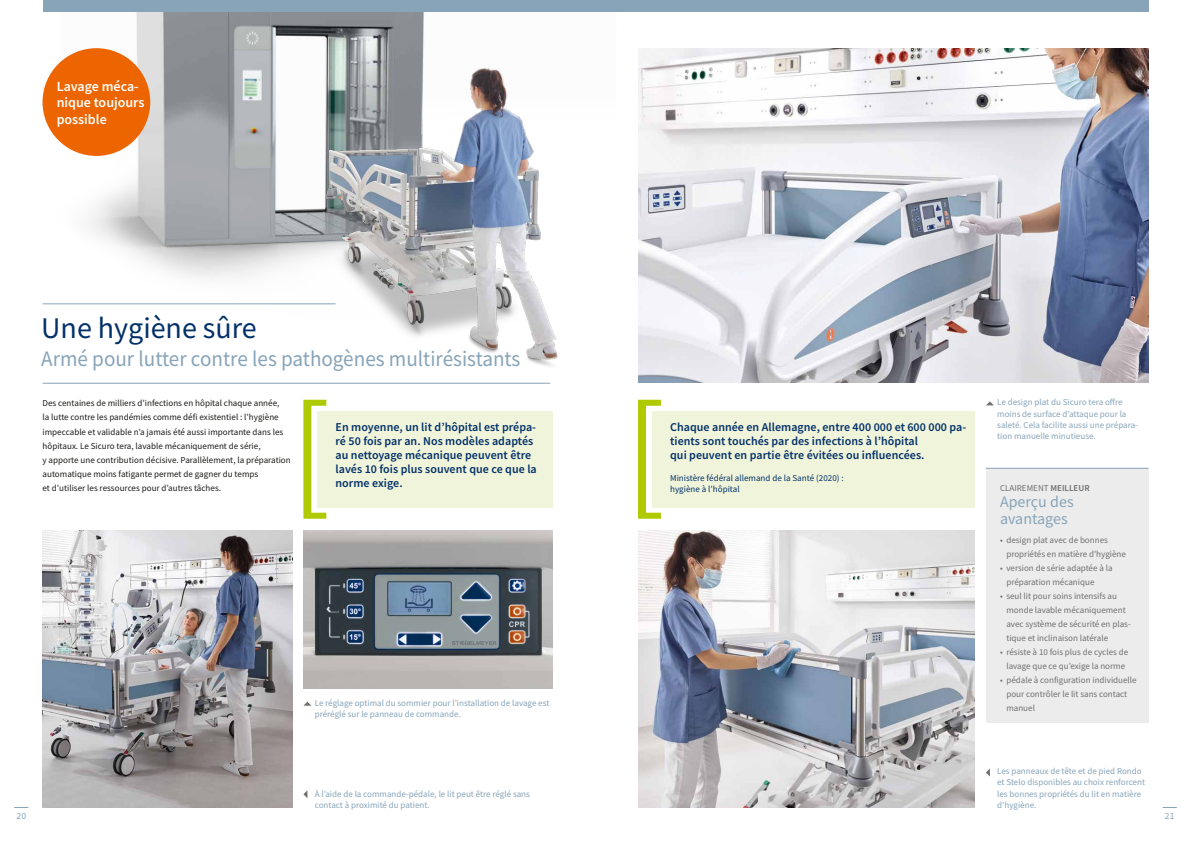
<style>
.page{position:relative;width:1191px;height:842px;background:#fff}
.page>*{position:absolute;margin:0;border:0;box-sizing:border-box;transform-origin:0 0}
.t1{font:30px "Source Sans Pro";color:#023069}
.t2{font:22px "Source Sans Pro";color:#87a4b9;scale:.96 1}
.t3{font:16px/17px "Source Sans Pro";color:#87a4b9}
.t4{font:600 14px/16.8px "Source Sans Pro";color:#fff}
.t5{font:600 12px/14px "Source Sans Pro";letter-spacing:.005em;color:#023069}
.t6{font:9.5px "Source Sans Pro";color:#87a4b9}
.t7{font:9px/11.3px "Source Sans Pro";color:#87a4b9}
.t8{font:9px/14px "Source Sans Pro";letter-spacing:.005em;color:#1a1a18}
.t9{font:9px/14px "Source Sans Pro";color:#6f6f6e}
.t10{font:9px/11px "Source Sans Pro";letter-spacing:.005em;color:#023069}
.s1{font-weight:600}
</style>
<div class="page">
<svg style="left:14px;top:807px;width:14px;height:1px"></svg>
<div style="left:317px;top:411px;width:236px;height:96px;background:#f0f4da"></div>
<img style="left:59px;top:11px;width:557px;height:294px">
<img style="left:638px;top:48px;width:510px;height:335px">
<div style="left:43px;top:0;width:1105px;height:11px;background:#87a4b9"></div>
<img style="left:638px;top:530px;width:336px;height:278px">
<img style="left:303px;top:530px;width:250px;height:159px">
<div style="left:651px;top:411px;width:323px;height:96px;background:#f0f4da"></div>
<svg style="left:303px;top:400px;width:23px;height:119px"></svg>
<svg style="left:1162px;top:807px;width:14px;height:1px"></svg>
<img style="left:306px;top:14px;width:310px;height:397px">
<img style="left:43px;top:530px;width:249px;height:278px">
<svg style="left:638px;top:400px;width:23px;height:119px"></svg>
<div style="left:43px;top:48px;width:107px;height:108px;background:#ec6501;border-radius:50%"></div>
<hr style="left:43px;top:303px;width:292px;height:1px;background:#87a4b9">
<hr style="left:43px;top:383px;width:507px;height:1px;background:#87a4b9">
<svg style="left:303px;top:702px;width:8px;height:4px"></svg>
<svg style="left:303px;top:791px;width:4px;height:7px"></svg>
<svg style="left:986px;top:768px;width:4px;height:8px"></svg>
<div style="left:986px;top:469px;width:162px;height:254px;background:#ececec"></div>
<hr style="left:986px;top:468px;width:162px;height:1px;background:#87a4b9">
<svg style="left:986px;top:401px;width:8px;height:4px"></svg>
<h3 class="t4" style="left:57px;top:77px;width:89px">Lavage méca&shy;nique toujours possible</h3>
<h1 class="t1" style="left:41px;top:309px;width:217px">Une hygiène sûre</h1>
<h2 class="t2" style="left:41px;top:344px;width:500px">Armé pour lutter contre les pathogènes multirésistants</h2>
<p class="t8" style="left:43px;top:396px;width:250px">Des centaines de milliers d’infections en hôpital chaque année,<br>la lutte contre les pandémies comme défi existentiel : l’hygiène impeccable et validable n’a jamais été aussi importante dans les hôpitaux. Le Sicuro tera, lavable mécaniquement de série,<br>y apporte une contribution décisive. Parallèlement, la préparation automatique moins fatigante permet de gagner du temps<br>et d’utiliser les ressources pour d’autres tâches.</p>
<h3 class="t5" style="left:335px;top:420px;width:203px">En moyenne, un lit d’hôpital est prépa&shy;ré 50 fois par an. Nos modèles adaptés au nettoyage mécanique peuvent être lavés 10 fois plus souvent que ce que la norme exige.</h3>
<h3 class="t5" style="left:670px;top:420px;width:297px">Chaque année en Allemagne, entre 400 000 et 600 000 pa&shy;tients sont touchés par des infections à l’hôpital<br>qui peuvent en partie être évitées ou influencées.</h3>
<p class="t10" style="left:670px;top:473px;width:175px">Ministère fédéral allemand de la Santé (2020) : hygiène à l’hôpital</p>
<p class="t7" style="left:315px;top:697px;width:236px">Le réglage optimal du sommier pour l’installation de lavage est préréglé sur le panneau de commande.</p>
<p class="t7" style="left:315px;top:788px;width:217px">À l’aide de la commande-pédale, le lit peut être réglé sans contact à proximité du patient.</p>
<p class="t7" style="left:997px;top:397px;width:142px">Le design plat du Sicuro tera offre moins de surface d’attaque pour la saleté. Cela facilite aussi une prépara&shy;tion manuelle minutieuse.</p>
<p class="t9" style="left:1000px;top:480px;width:91px">CLAIREMENT <span class="s1">MEILLEUR</span></p>
<h3 class="t3" style="left:1000px;top:494px;width:75px">Aperçu des avantages</h3>
<p class="t9" style="left:1006px;top:533px;width:121px;text-indent:-6px">• design plat avec de bonnes propriétés en matière d'hygiène</p>
<p class="t9" style="left:1006px;top:561px;width:108px;text-indent:-6px">• version de série adaptée à la préparation mécanique</p>
<p class="t9" style="left:1006px;top:589px;width:126px;text-indent:-6px">• seul lit pour soins intensifs au monde lavable mécaniquement avec système de sécurité en plas&shy;tique et inclinaison latérale</p>
<p class="t9" style="left:1000px;top:645px;width:130px;text-align:center">• résiste à 10 fois plus de cycles de lavage que ce qu’exige la norme</p>
<p class="t9" style="left:1006px;top:673px;width:132px;text-indent:-6px">• pédale à configuration individuelle pour contrôler le lit sans contact manuel</p>
<p class="t7" style="left:997px;top:765px;width:149px">Les panneaux de tête et de pied Rondo et Stelo disponibles au choix renforcent les bonnes propriétés du lit en matière d’hygiène.</p>
<p class="t6" style="left:16px;top:810px;width:11px">20</p>
<p class="t6" style="left:1164px;top:810px;width:11px">21</p>
</div>
